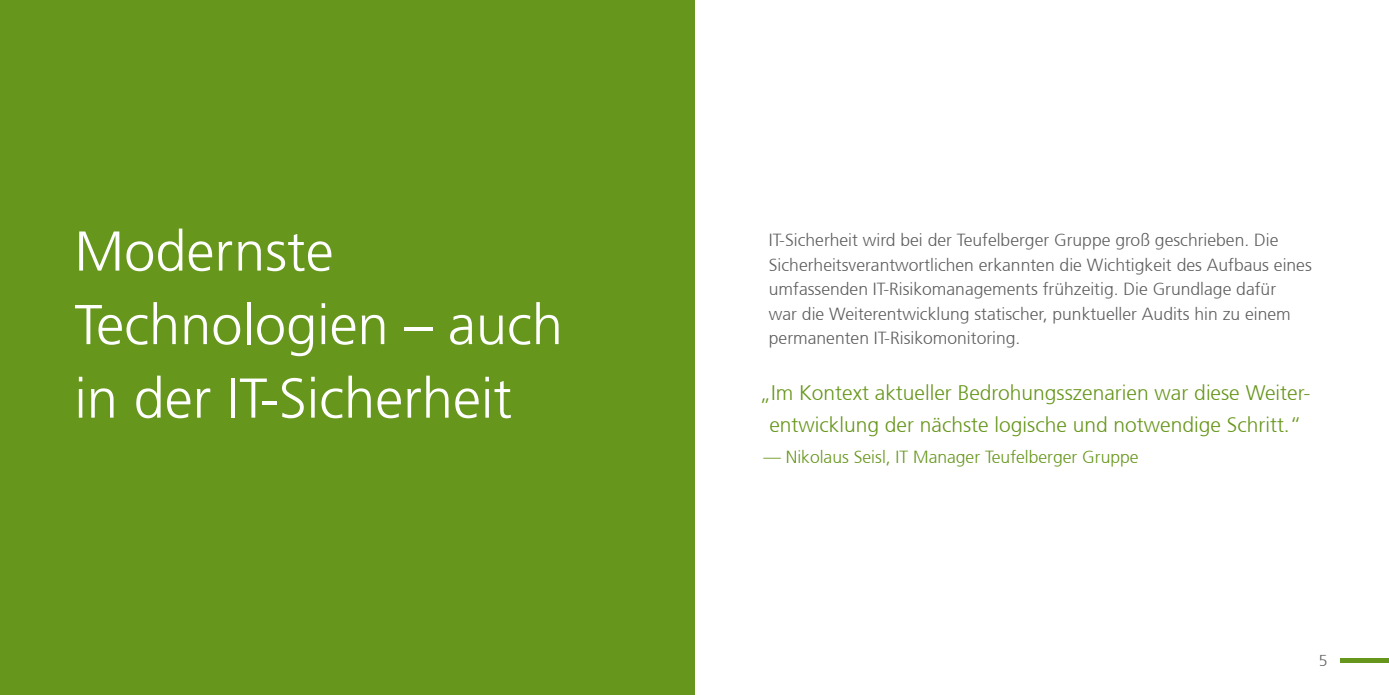
<style>
.page{position:relative;width:1389px;height:695px;background:#fff}
.page>*{position:absolute;margin:0;border:0;box-sizing:border-box;transform-origin:0 0}
.t1{font:300 56px/73.5px "Frutiger 45";color:#fff}
.t2{font:300 21px/31.5px "Frutiger 45";color:#66961b;text-align:center}
.t3{font:300 17.5px/24.5px "Frutiger 45";color:#5d5d5d}
.t4{font:300 17.5px "Frutiger 45";color:#66961b}
.t5{font:300 15.75px "Frutiger 45";color:#5d5d5d}
</style>
<div class="page">
<div style="left:1340px;top:658px;width:49px;height:5px;background:#66961b"></div>
<div style="left:0;top:0;width:694px;height:694px;background:#66961b"></div>
<h1 class="t1" style="left:74px;top:215px;width:490px">Modernste<br>Technologien – auch in der IT-Sicherheit</h1>
<p class="t3" style="left:769px;top:228px;width:544px">IT-Sicherheit wird bei der Teufelberger Gruppe groß geschrieben. Die Sicherheitsverantwortlichen erkannten die Wichtigkeit des Aufbaus eines umfassenden IT-Risikomanagements frühzeitig. Die Grundlage dafür<br>war die Weiterentwicklung statischer, punktueller Audits hin zu einem permanenten IT-Risikomonitoring.</p>
<p class="t2" style="left:759px;top:377px;width:553px">„Im Kontext aktueller Bedrohungsszenarien war diese Weiter&shy;entwicklung der nächste logische und notwendige Schritt.“</p>
<p class="t4" style="left:763px;top:447px;width:377px">— Nikolaus Seisl, IT Manager Teufelberger Gruppe</p>
<p class="t5" style="left:1319px;top:651px;width:10px">5</p>
</div>
